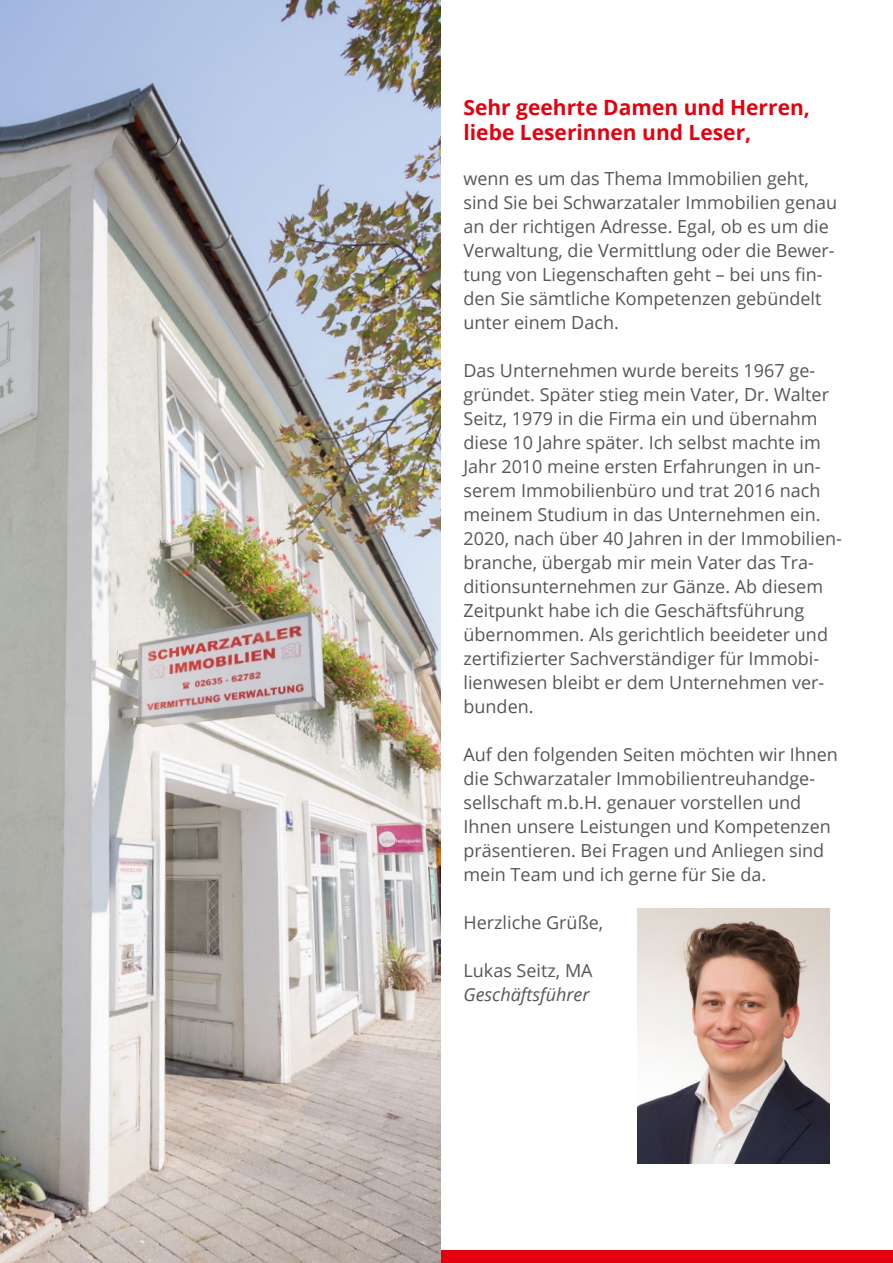
<style>
.page{position:relative;width:893px;height:1263px;background:#fff}
.page>*{position:absolute;margin:0;border:0;box-sizing:border-box;transform-origin:0 0}
.t1{font:700 21px/25.2px "Open Sans";color:#e3000f}
.t2{font:18px/24px "Open Sans";color:#565656}
.t3{font:italic 18px "Open Sans";color:#565656}
</style>
<div class="page">
<div style="left:0;top:1250px;width:893px;height:13px;background:#e3000f"></div>
<img style="left:0;top:0;width:440px;height:1263px">
<img style="left:638px;top:908px;width:191px;height:256px">
<p class="t1" style="left:463px;top:94px;width:348px">Sehr geehrte Damen und Herren, liebe Leserinnen und Leser,</p>
<p class="t2" style="left:463px;top:166px;width:375px">wenn es um das Thema Immobilien geht, sind Sie bei Schwarzataler Immobilien genau an der richtigen Adresse. Egal, ob es um die Verwaltung, die Vermittlung oder die Bewer&shy;tung von Liegenschaften geht – bei uns fin&shy;den Sie sämtliche Kompetenzen gebündelt unter einem Dach.</p>
<p class="t2" style="left:463px;top:358px;width:380px">Das Unternehmen wurde bereits 1967 ge&shy;gründet. Später stieg mein Vater, Dr. Walter Seitz, 1979 in die Firma ein und übernahm diese 10 Jahre später. Ich selbst machte im Jahr 2010 meine ersten Erfahrungen in un&shy;serem Immobilienbüro und trat 2016 nach meinem Studium in das Unternehmen ein.<br>2020, nach über 40 Jahren in der Immobilien&shy;branche, übergab mir mein Vater das Tra&shy;ditionsunternehmen zur Gänze. Ab diesem Zeitpunkt habe ich die Geschäftsführung übernommen. Als gerichtlich beeideter und zertifizierter Sachverständiger für Immobi&shy;lienwesen bleibt er dem Unternehmen ver&shy;bunden.</p>
<p class="t2" style="left:463px;top:742px;width:376px">Auf den folgenden Seiten möchten wir Ihnen die Schwarzataler Immobilientreuhandge&shy;sellschaft m.b.H. genauer vorstellen und Ihnen unsere Leistungen und Kompetenzen präsentieren. Bei Fragen und Anliegen sind mein Team und ich gerne für Sie da.</p>
<p class="t2" style="left:463px;top:910px;width:141px">Herzliche Grüße,</p>
<p class="t2" style="left:463px;top:958px;width:131px">Lukas Seitz, MA</p>
<p class="t3" style="left:463px;top:982px;width:128px">Geschäftsführer</p>
</div>
